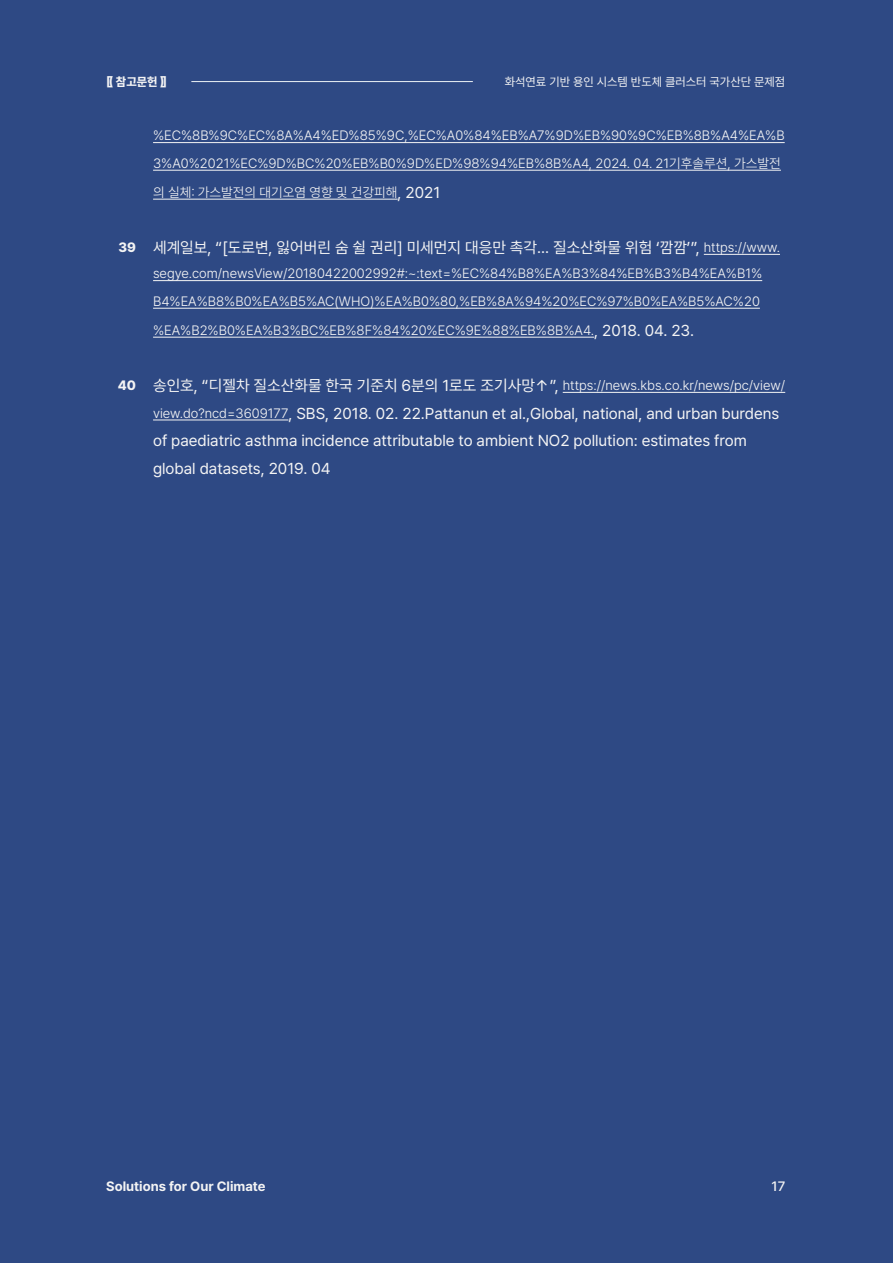
<style>
.page{position:relative;width:893px;height:1263px;background:#2e4984}
.page>*{position:absolute;margin:0;border:0;box-sizing:border-box;transform-origin:0 0}
.t1{font:15.75px/27.6px "Pretendard";color:#f4f4f4}
.t2{font:300 13.5px/27.6px "Pretendard";color:#f4f4f4}
.t3{font:700 13.5px "Pretendard";color:#f4f4f4}
.t4{font:500 13.5px "Pretendard";color:#f4f4f4}
.t5{font:12px "Pretendard";color:#f4f4f4}
.t6{font:800 12px "Pretendard";color:#f4f4f4}
.s1{font-weight:400;font-size:15.75px}
.s2{font-weight:800;font-size:13.5px}
.s3{font-weight:300;font-size:13.5px}
.s4{font-weight:800}
</style>
<div class="page">
<hr style="left:191px;top:81px;width:282px;height:1px;background:#ecf2f5">
<hr style="left:153px;top:142px;width:632px;height:1px;background:#f4f4f4">
<hr style="left:153px;top:170px;width:628px;height:1px;background:#f4f4f4">
<hr style="left:153px;top:199px;width:245px;height:1px;background:#f4f4f4">
<hr style="left:704px;top:254px;width:76px;height:1px;background:#f4f4f4">
<hr style="left:153px;top:280px;width:609px;height:1px;background:#f4f4f4">
<hr style="left:153px;top:308px;width:607px;height:1px;background:#f4f4f4">
<hr style="left:153px;top:337px;width:441px;height:1px;background:#f4f4f4">
<hr style="left:563px;top:392px;width:222px;height:1px;background:#f4f4f4">
<hr style="left:153px;top:420px;width:135px;height:1px;background:#f4f4f4">
<p class="t6" style="left:106px;top:73px;width:62px">〖 참고문헌 〗</p>
<p class="t5" style="left:505px;top:73px;width:282px">화석연료 기반 용인 시스템 반도체 클러스터 국가산단 문제점</p>
<p class="t2" style="left:153px;top:122px;width:633px">%EC%8B%9C%EC%8A%A4%ED%85%9C,%EC%A0%84%EB%A7%9D%EB%90%9C%EB%8B%A4%EA%B<br>3%A0%2021%EC%9D%BC%20%EB%B0%9D%ED%98%94%EB%8B%A4, 2024. 04. 21기후솔루션, 가스발전</p>
<p class="t2" style="left:153px;top:178px;width:289px">의 실체: 가스발전의 대기오염 영향 및 건강피해<span class="s1">, 2021</span></p>
<p class="t1" style="left:119px;top:233px;width:663px"><span class="s2">39</span> 세계일보, “[도로변, 잃어버린 숨 쉴 권리] 미세먼지 대응만 촉각… 질소산화물 위험 ‘깜깜’”, <span class="s3">https://www.</span></p>
<p class="t2" style="left:153px;top:260px;width:611px">segye.com/newsView/20180422002992#:~:text=%EC%84%B8%EA%B3%84%EB%B3%B4%EA%B1%<br>B4%EA%B8%B0%EA%B5%AC(WHO)%EA%B0%80,%EB%8A%94%20%EC%97%B0%EA%B5%AC%20</p>
<p class="t2" style="left:153px;top:316px;width:542px">%EA%B2%B0%EA%B3%BC%EB%8F%84%20%EC%9E%88%EB%8B%A4.<span class="s1">, 2018. 04. 23.</span></p>
<p class="t2" style="left:118px;top:371px;width:669px"><span class="s4">40</span> <span class="s1">송인호, “디젤차 질소산화물 한국 기준치 6분의 1로도 조기사망↑”,</span> https://news.kbs.co.kr/news/pc/view/</p>
<p class="t1" style="left:153px;top:399px;width:628px"><span class="s3">view.do?ncd=3609177</span>, SBS, 2018. 02. 22.Pattanun et al.,Global, national, and urban burdens of paediatric asthma incidence attributable to ambient NO2 pollution: estimates from global datasets, 2019. 04</p>
<p class="t3" style="left:106px;top:1176px;width:161px">Solutions for Our Climate</p>
<p class="t4" style="left:772px;top:1176px;width:15px">17</p>
</div>
